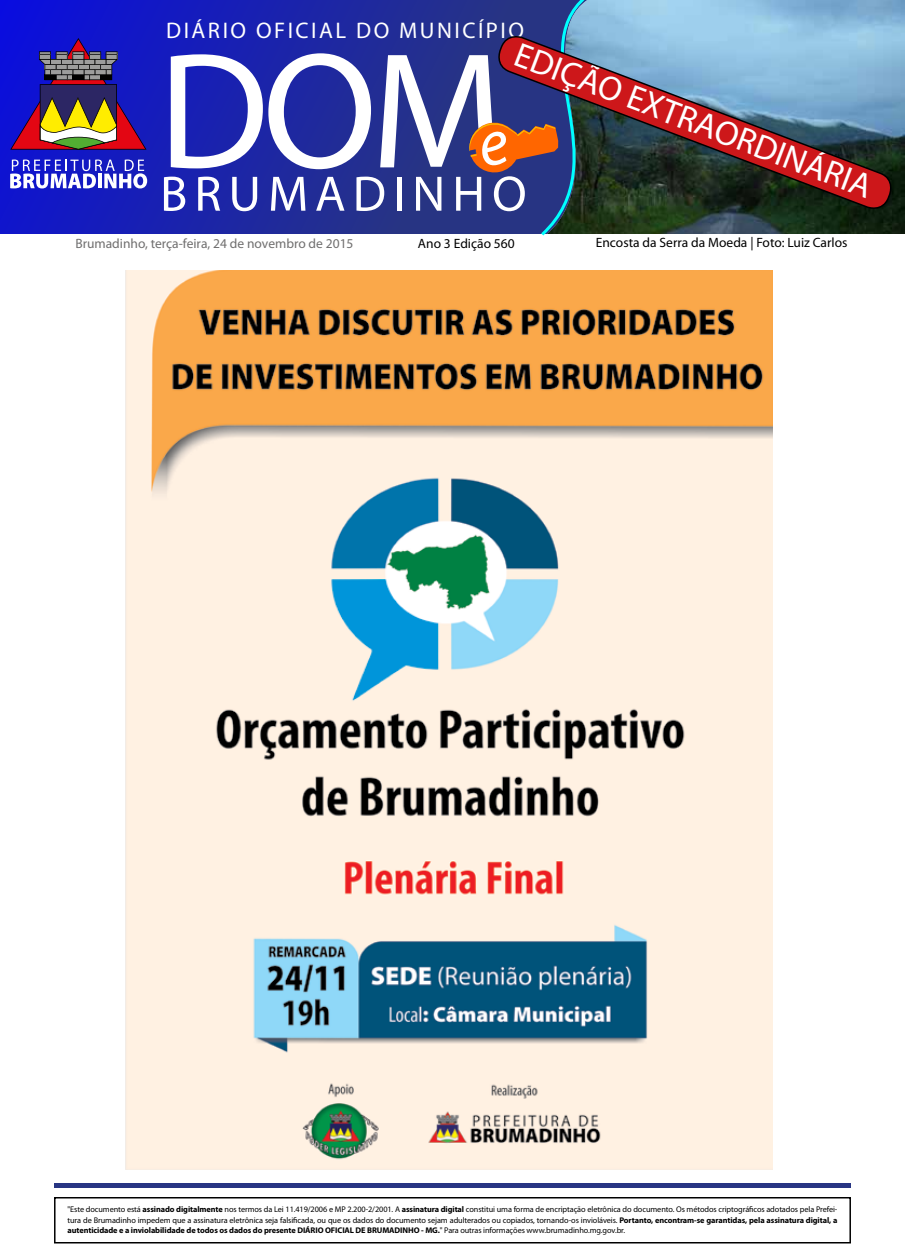
<style>
.page{position:relative;width:905px;height:1260px;background:#fff}
.page>*{position:absolute;margin:0;border:0;box-sizing:border-box;transform-origin:0 0}
.t1{font:166.5px "Myriad Pro";color:#fff}
.t2{font:50.25px "Myriad Pro";letter-spacing:.14em;color:#fff}
.t3{font:34.5px "Myriad Pro";color:#fff}
.t4{font:22.65px "Myriad Pro";letter-spacing:.11em;color:#fff}
.t5{font:13.5px "Myriad Pro";color:#000}
.t6{font:13.5px "Myriad Pro";color:#706f6f}
.t7{font:8.25px/10.5px "Myriad Pro";letter-spacing:-.01em;color:#000;text-align:justify}
.s1{font-weight:700}
</style>
<div class="page">
<hr style="left:55px;top:1184px;width:795px;height:4px;background:#283583">
<div style="left:54px;top:1197px;width:796px;height:47px;border:2px solid #000"></div>
<svg style="left:0;top:0;width:468px;height:234px;background:#1c25a5"></svg>
<img style="left:621px;top:0;width:283px;height:234px">
<svg style="left:10px;top:30px;width:136px;height:120px;background:#543b85"></svg>
<svg style="left:10px;top:160px;width:137px;height:28px"></svg>
<svg style="left:468px;top:0;width:153px;height:236px;background:#455181"></svg>
<svg style="left:494px;top:32px;width:401px;height:181px;background:#695a6a"></svg>
<img style="left:125px;top:270px;width:647px;height:900px">
<h3 class="t4" style="left:166px;top:17px;width:359px">DIÁRIO OFICIAL DO MUNICÍPIO</h3>
<h3 class="t3" style="left:524px;top:32px;width:380px;rotate:21deg">EDIÇÃO EXTRAORDINÁRIA</h3>
<h1 class="t1" style="left:158px;top:9px;width:348px">DOM</h1>
<h2 class="t2" style="left:160px;top:163px;width:368px">BRUMADINHO</h2>
<h3 class="t6" style="left:75px;top:235px;width:280px">Brumadinho, terça-feira, 24 de novembro de 2015</h3>
<h3 class="t5" style="left:418px;top:235px;width:98px">Ano 3 Edição 560</h3>
<h3 class="t5" style="left:596px;top:234px;width:253px">Encosta da Serra da Moeda | Foto: Luiz Carlos</h3>
<p class="t7" style="left:68px;top:1204px;width:771px">"Este documento está <span class="s1">assinado digitalmente</span> nos termos da Lei 11.419/2006 e MP 2.200-2/2001. A <span class="s1">assinatura digital</span> constitui uma forma de encriptação eletrônica do documento. Os métodos criptográficos adotados pela Prefei&shy;tura de Brumadinho impedem que a assinatura eletrônica seja falsificada, ou que os dados do documento sejam adulterados ou copiados, tornando-os invioláveis. <span class="s1">Portanto, encontram-se garantidas, pela assinatura digital, a autenticidade e a inviolabilidade de todos os dados do presente DIÁRIO OFICIAL DE BRUMADINHO - MG.</span>" Para outras informações www.brumadinho.mg.gov.br.</p>
</div>
